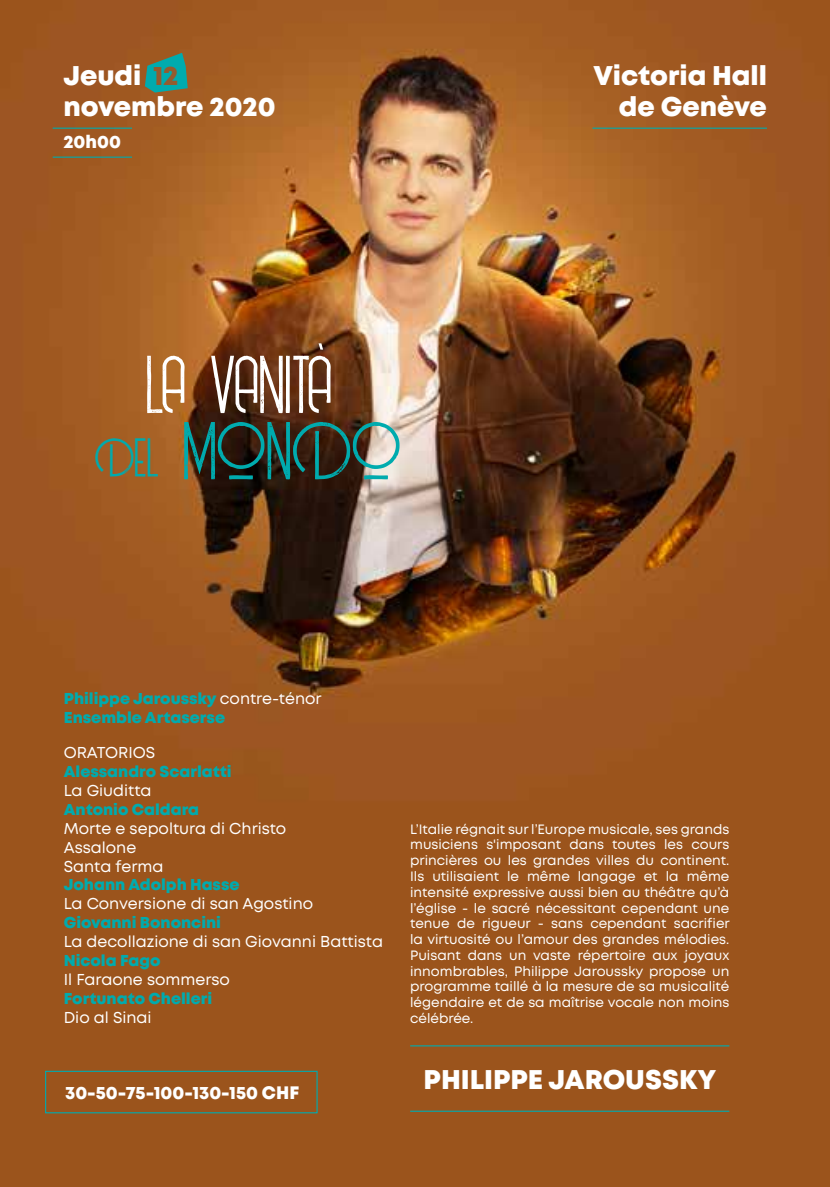
<style>
.page{position:relative;width:830px;height:1187px;background:#fff}
.page>*{position:absolute;margin:0;border:0;box-sizing:border-box;transform-origin:0 0}
.t1{font:73.8px/66.1px "Billionaire Medium Grunge";letter-spacing:.015em;color:#fff;text-align:center}
.t2{font:800 27px/31.5px "Mont";color:#fff;text-align:right}
.t3{font:800 18px "Mont";color:#fff}
.t4{font:15.75px/18.9px "Mont";color:#fff}
.t5{font:800 15.75px/18.9px "Mont";color:#00abae}
.t6{font:13.5px/15.8px "Mont";color:#fff;text-align:justify}
.s1{color:#945b2e}
.s2{font-size:49.27px;color:#00abae}
.s3{color:#00abae}
.s4{font-weight:400;color:#fff}
</style>
<div class="page">
<img style="left:0;top:0;width:829px;height:1186px">
<div style="left:45px;top:1070px;width:272px;height:43px;border:1px solid #00abae"></div>
<hr style="left:410px;top:1110px;width:319px;height:1px;background:#00abae">
<hr style="left:53px;top:128px;width:79px;height:1px;background:#00abae">
<hr style="left:410px;top:1045px;width:319px;height:1px;background:#00abae">
<hr style="left:592px;top:128px;width:174px;height:1px;background:#00abae">
<hr style="left:53px;top:156px;width:79px;height:2px;background:#00abae">
<svg style="left:145px;top:53px;width:43px;height:40px"></svg>
<svg style="left:318px;top:343px;width:5px;height:6px"></svg>
<h2 class="t2" style="left:63px;top:60px;width:214px;text-align:left">Jeudi <span class="s1">12 </span>novembre 2020</h2>
<h3 class="t3" style="left:63px;top:130px;width:59px">20h00</h3>
<h1 class="t1" style="left:95px;top:348px;width:307px">LA VANITA<br><span class="s2">DEL</span> <span class="s3">MONDO</span></h1>
<h2 class="t2" style="left:593px;top:60px;width:175px">Victoria Hall de Genève</h2>
<p class="t5" style="left:64px;top:689px;width:259px">Philippe Jaroussky <span class="s4">contre-ténor<br></span>Ensemble Artaserse</p>
<p class="t4" style="left:64px;top:743px;width:93px">ORATORIOS</p>
<p class="t5" style="left:64px;top:762px;width:169px">Alessandro Scarlatti</p>
<p class="t4" style="left:64px;top:781px;width:89px">La Giuditta</p>
<p class="t5" style="left:64px;top:800px;width:137px">Antonio Caldara</p>
<p class="t4" style="left:64px;top:818px;width:224px">Morte e sepoltura di Christo<br>Assalone<br>Santa ferma</p>
<p class="t5" style="left:64px;top:875px;width:177px">Johann Adolph Hasse</p>
<p class="t4" style="left:64px;top:894px;width:251px">La Conversione di san Agostino</p>
<p class="t5" style="left:64px;top:913px;width:159px">Giovanni Bononcini</p>
<p class="t4" style="left:64px;top:932px;width:320px">La decollazione di san Giovanni Battista</p>
<p class="t5" style="left:64px;top:951px;width:98px">Nicola Fago</p>
<p class="t4" style="left:64px;top:970px;width:167px">Il Faraone sommerso</p>
<p class="t5" style="left:64px;top:989px;width:150px">Fortunato Chelleri</p>
<p class="t4" style="left:64px;top:1007px;width:89px">Dio al Sinai</p>
<h3 class="t3" style="left:65px;top:1080px;width:235px">30-50-75-100-130-150 CHF</h3>
<p class="t6" style="left:410px;top:821px;width:321px">L’Italie régnait sur l’Europe musicale, ses grands musiciens s'imposant dans toutes les cours princières ou les grandes villes du continent.<br>Ils utilisaient le même langage et la même intensité expressive aussi bien au théâtre qu’à l’église - le sacré nécessitant cependant une tenue de rigueur - sans cependant sacrifier la virtuosité ou l’amour des grandes mélodies.<br>Puisant dans un vaste répertoire aux joyaux innombrables, Philippe Jaroussky propose un programme taillé à la mesure de sa musicalité légendaire et de sa maîtrise vocale non moins célébrée.</p>
<h2 class="t2" style="left:423px;top:1064px;width:294px">PHILIPPE JAROUSSKY</h2>
</div>
